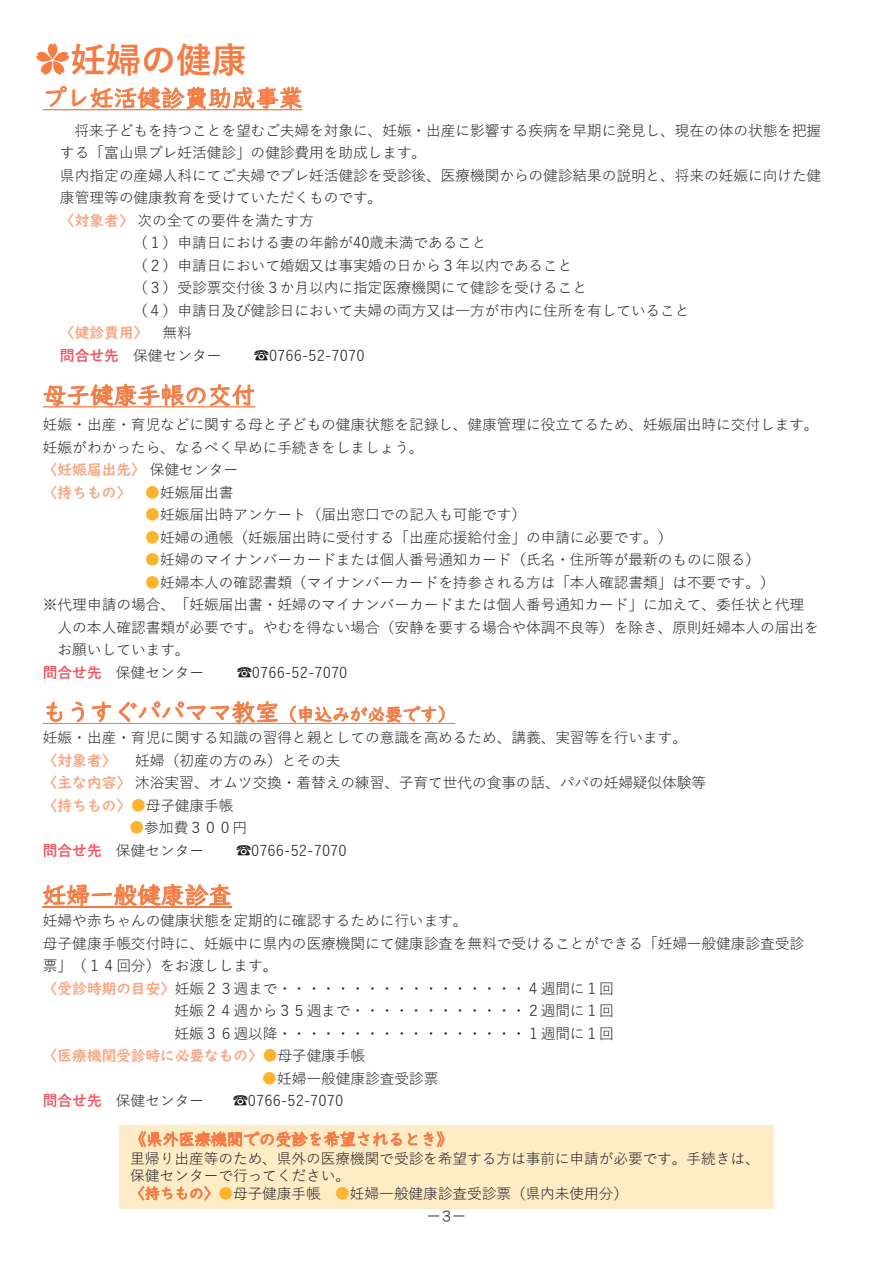
<style>
.page{position:relative;width:893px;height:1263px;background:#fff}
.page>*{position:absolute;margin:0;border:0;box-sizing:border-box;transform-origin:0 0}
.t1{font:700 35.25px "Yu Gothic";color:#f47c44}
.t2{font:23.55px "UD Digi Kyokasho N R";color:#f47c44}
.t3{font:16.2px "UD Digi Kyokasho N R";color:#f47c44}
.t4{font:14.7px/22.5px "Yu Gothic";letter-spacing:-.01em;color:#231f20}
.t5{font:14.7px/22.5px "UD Digi Kyokasho NP B";color:#f8a885}
.t6{font:13.8px "HG Maru Gothic MPRO";color:#231f20}
.s1{font-family:"UD Digi Kyokasho NP B";color:#f8a885}
.s2{font-family:"Yu Gothic";color:#231f20}
.s3{font-weight:700;color:#f05662}
.s4{font-family:"Yu Gothic";color:#fcb42e}
.s5{color:#fcb42e}
.s6{font-size:17.7px}
.s7{font-family:"UD Digi Kyokasho N R";color:#f47c44}
</style>
<div class="page">
<svg style="left:43px;top:406px;width:212px;height:1px"></svg>
<svg style="left:43px;top:723px;width:412px;height:1px"></svg>
<hr style="left:43px;top:906px;width:189px;height:1px;background:#f47c44">
<div style="left:119px;top:1125px;width:655px;height:84px;background:#feecc7"></div>
<svg style="left:43px;top:109px;width:260px;height:1px"></svg>
<h1 class="t1" style="left:35px;top:40px;width:213px">✿妊婦の健康</h1>
<h2 class="t2" style="left:43px;top:85px;width:261px">プレ妊活健診費助成事業</h2>
<p class="t4" style="left:75px;top:117px;width:748px">将来子どもを持つことを望むご夫婦を対象に、妊娠・出産に影響する疾病を早期に発見し、現在の体の状態を把握</p>
<p class="t4" style="left:60px;top:140px;width:368px">する「富山県プレ妊活健診」の健診費用を助成します。</p>
<p class="t4" style="left:60px;top:162px;width:763px">県内指定の産婦人科にてご夫婦でプレ妊活健診を受診後、医療機関からの健診結果の説明と、将来の妊娠に向けた健</p>
<p class="t4" style="left:60px;top:185px;width:324px">康管理等の健康教育を受けていただくものです。</p>
<p class="t4" style="left:60px;top:207px;width:255px"><span class="s1">〈対象者〉</span>次の全ての要件を満たす方</p>
<p class="t4" style="left:133px;top:229px;width:355px">（１）申請日における妻の年齢が40歳未満であること</p>
<p class="t4" style="left:133px;top:252px;width:441px">（２）申請日において婚姻又は事実婚の日から３年以内であること</p>
<p class="t4" style="left:133px;top:274px;width:456px">（３）受診票交付後３か月以内に指定医療機関にて健診を受けること</p>
<p class="t4" style="left:133px;top:297px;width:558px">（４）申請日及び健診日において夫婦の両方又は一方が市内に住所を有していること</p>
<p class="t5" style="left:60px;top:321px;width:133px">〈健診費用〉 <span class="s2">無料</span></p>
<p class="t4" style="left:60px;top:342px;width:163px"><span class="s3">問合せ先</span> 保健センター</p>
<p class="t4" style="left:254px;top:342px;width:112px">☎0766-52-7070</p>
<h2 class="t2" style="left:43px;top:382px;width:214px">母子健康手帳の交付</h2>
<p class="t4" style="left:43px;top:412px;width:777px">妊娠・出産・育児などに関する母と子どもの健康状態を記録し、健康管理に役立てるため、妊娠届出時に交付します。妊娠がわかったら、なるべく早めに手続きをしましょう。</p>
<p class="t5" style="left:43px;top:458px;width:197px">〈妊娠届出先〉<span class="s2">保健センター</span>〈持ちもの〉 <span class="s4">●</span><span class="s2">妊娠届出書</span></p>
<p class="t4" style="left:145px;top:502px;width:382px"><span class="s5">●</span>妊娠届出時アンケート（届出窓口での記入も可能です）</p>
<p class="t4" style="left:145px;top:524px;width:529px"><span class="s5">●</span>妊婦の通帳（妊娠届出時に受付する「出産応援給付金」の申請に必要です。）</p>
<p class="t4" style="left:145px;top:547px;width:616px"><span class="s5">●</span>妊婦のマイナンバーカードまたは個人番号通知カード（氏名・住所等が最新のものに限る）</p>
<p class="t4" style="left:145px;top:569px;width:631px"><span class="s5">●</span>妊婦本人の確認書類（マイナンバーカードを持参される方は「本人確認書類」は不要です。）</p>
<p class="t4" style="left:43px;top:592px;width:763px">※代理申請の場合、「妊娠届出書・妊婦のマイナンバーカードまたは個人番号通知カード」に加えて、委任状と代理</p>
<p class="t4" style="left:57px;top:614px;width:763px">人の本人確認書類が必要です。やむを得ない場合（安静を要する場合や体調不良等）を除き、原則妊婦本人の届出を</p>
<p class="t4" style="left:57px;top:637px;width:134px">お願いしています。</p>
<p class="t4" style="left:43px;top:659px;width:163px"><span class="s3">問合せ先</span> 保健センター</p>
<p class="t4" style="left:237px;top:659px;width:112px">☎0766-52-7070</p>
<h2 class="t2" style="left:43px;top:699px;width:414px">もうすぐパパママ教室<span class="s6">（申込みが必要です）</span></h2>
<p class="t4" style="left:43px;top:725px;width:646px">妊娠・出産・育児に関する知識の習得と親としての意識を高めるため、講義、実習等を行います。</p>
<p class="t5" style="left:43px;top:749px;width:75px">〈対象者〉</p>
<p class="t4" style="left:43px;top:747px;width:665px;text-indent:92px">妊婦（初産の方のみ）とその夫<br><span class="s1">〈主な内容〉</span>沐浴実習、オムツ交換・着替えの練習、子育て世代の食事の話、パパの妊婦疑似体験等</p>
<p class="t5" style="left:43px;top:794px;width:192px">〈持ちもの〉<span class="s4">●</span><span class="s2">母子健康手帳</span></p>
<p class="t4" style="left:43px;top:815px;width:206px;text-indent:87px"><span class="s5">●</span>参加費３００円<span class="s3">問合せ先</span> 保健センター</p>
<p class="t4" style="left:236px;top:837px;width:112px">☎0766-52-7070</p>
<h2 class="t2" style="left:43px;top:882px;width:190px">妊婦一般健康診査</h2>
<p class="t4" style="left:43px;top:908px;width:426px">妊婦や赤ちゃんの健康状態を定期的に確認するために行います。</p>
<p class="t4" style="left:43px;top:930px;width:763px">母子健康手帳交付時に、妊娠中に県内の医療機関にて健康診査を無料で受けることができる「妊婦一般健康診査受診</p>
<p class="t4" style="left:43px;top:953px;width:236px">票」（１４回分）をお渡しします。</p>
<p class="t4" style="left:43px;top:975px;width:573px"><span class="s1">〈受診時期の目安〉</span>妊娠２３週まで・・・・・・・・・・・・・・・・・４週間に１回</p>
<p class="t4" style="left:174px;top:998px;width:441px">妊娠２４週から３５週まで・・・・・・・・・・・・２週間に１回</p>
<p class="t4" style="left:174px;top:1020px;width:441px">妊娠３６週以降・・・・・・・・・・・・・・・・・１週間に１回</p>
<p class="t5" style="left:43px;top:1045px;width:324px">〈医療機関受診時に必要なもの〉<span class="s4">●</span><span class="s2">母子健康手帳</span></p>
<p class="t4" style="left:262px;top:1065px;width:178px"><span class="s5">●</span>妊婦一般健康診査受診票</p>
<p class="t4" style="left:43px;top:1088px;width:163px"><span class="s3">問合せ先</span> 保健センター</p>
<p class="t4" style="left:233px;top:1088px;width:112px">☎0766-52-7070</p>
<p class="t3" style="left:130px;top:1130px;width:324px">《県外医療機関での受診を希望されるとき》</p>
<p class="t4" style="left:130px;top:1147px;width:631px;line-height:17.7px">里帰り出産等のため、県外の医療機関で受診を希望する方は事前に申請が必要です。手続きは、保健センターで行ってください。<br><span class="s7">〈持ちもの〉</span><span class="s5">●</span>母子健康手帳 <span class="s5">●</span>妊婦一般健康診査受診票（県内未使用分）</p>
<p class="t6" style="left:427px;top:1209px;width:41px">－3－</p>
</div>
